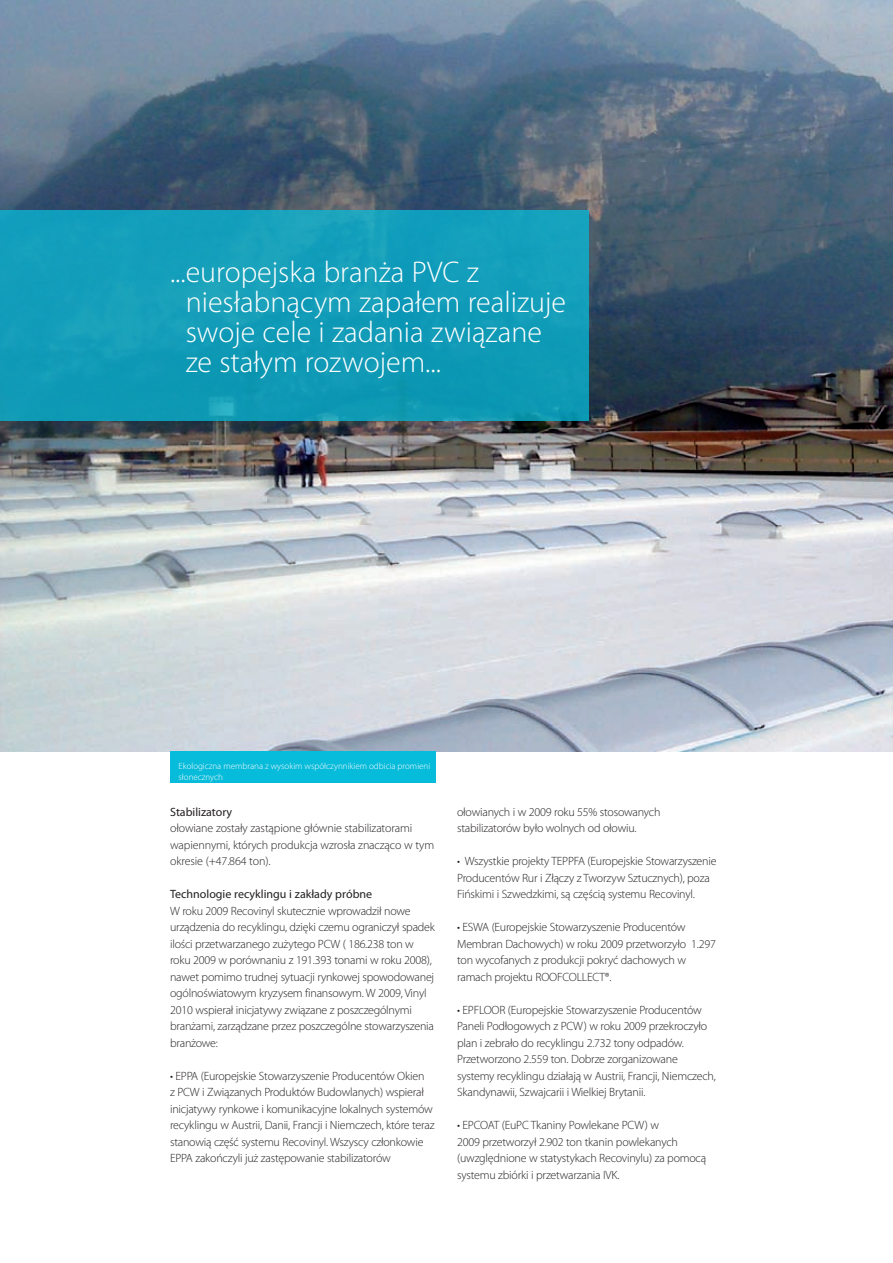
<style>
.page{position:relative;width:893px;height:1263px;background:#fff}
.page>*{position:absolute;margin:0;border:0;box-sizing:border-box;transform-origin:0 0}
.t1{font:300 30px/30px "Myriad Pro";color:#fff}
.t2{font:300 12px/16.5px "Myriad Pro";letter-spacing:-.02em;color:#231f20}
.t3{font:12px "Myriad Pro";color:#231f20}
.t4{font:300 9px/10.5px "Myriad Pro";color:#fff}
</style>
<div class="page">
<img style="left:0;top:0;width:893px;height:751px">
<div style="left:0;top:210px;width:588px;height:211px;background:#119dba"></div>
<div style="left:170px;top:751px;width:266px;height:32px;background:#07bbda"></div>
<h1 class="t1" style="left:186px;top:257px;width:382px;text-indent:-16px">...europejska branża PVC z niesłabnącym zapałem realizuje swoje cele i zadania związane ze stałym rozwojem...</h1>
<p class="t4" style="left:179px;top:761px;width:253px">Ekologiczna membrana z wysokim współczynnikiem odbicia promieni słonecznych</p>
<p class="t3" style="left:170px;top:804px;width:64px">Stabilizatory</p>
<p class="t2" style="left:170px;top:820px;width:266px">ołowiane zostały zastąpione głównie stabilizatorami wapiennymi, których produkcja wzrosła znacząco w tym okresie (+47.864 ton).</p>
<p class="t3" style="left:170px;top:887px;width:204px">Technologie recyklingu i zakłady próbne</p>
<p class="t2" style="left:170px;top:902px;width:266px">W roku 2009 Recovinyl skutecznie wprowadził nowe urządzenia do recyklingu, dzięki czemu ograniczył spadek ilości przetwarzanego zużytego PCW ( 186.238 ton w roku 2009 w porównaniu z 191.393 tonami w roku 2008), nawet pomimo trudnej sytuacji rynkowej spowodowanej ogólnoświatowym kryzysem finansowym. W 2009, Vinyl 2010 wspierał inicjatywy związane z poszczególnymi branżami, zarządzane przez poszczególne stowarzyszenia branżowe:</p>
<p class="t2" style="left:170px;top:1067px;width:266px">• EPPA (Europejskie Stowarzyszenie Producentów Okien<br>z PCW i Związanych Produktów Budowlanych) wspierał inicjatywy rynkowe i komunikacyjne lokalnych systemów recyklingu w Austrii, Danii, Francji i Niemczech, które teraz stanowią część systemu Recovinyl. Wszyscy członkowie EPPA zakończyli już zastępowanie stabilizatorów</p>
<p class="t2" style="left:457px;top:803px;width:205px">ołowianych i w 2009 roku 55% stosowanych stabilizatorów było wolnych od ołowiu.</p>
<p class="t2" style="left:457px;top:853px;width:261px">• Wszystkie projekty TEPPFA (Europejskie Stowarzyszenie<br>Producentów Rur i Złączy z Tworzyw Sztucznych), poza<br>Fińskimi i Szwedzkimi, są częścią systemu Recovinyl.</p>
<p class="t2" style="left:457px;top:919px;width:260px">• ESWA (Europejskie Stowarzyszenie Producentów Membran Dachowych) w roku 2009 przetworzyło 1.297 ton wycofanych z produkcji pokryć dachowych w ramach projektu ROOFCOLLECT®.</p>
<p class="t2" style="left:457px;top:1001px;width:260px">• EPFLOOR (Europejskie Stowarzyszenie Producentów Paneli Podłogowych z PCW) w roku 2009 przekroczyło plan i zebrało do recyklingu 2.732 tony odpadów.<br>Przetworzono 2.559 ton. Dobrze zorganizowane systemy recyklingu działają w Austrii, Francji, Niemczech, Skandynawii, Szwajcarii i Wielkiej Brytanii.</p>
<p class="t2" style="left:457px;top:1117px;width:251px">• EPCOAT (EuPC Tkaniny Powlekane PCW) w<br>2009 przetworzył 2.902 ton tkanin powlekanych (uwzględnione w statystykach Recovinylu) za pomocą systemu zbiórki i przetwarzania IVK.</p>
</div>
